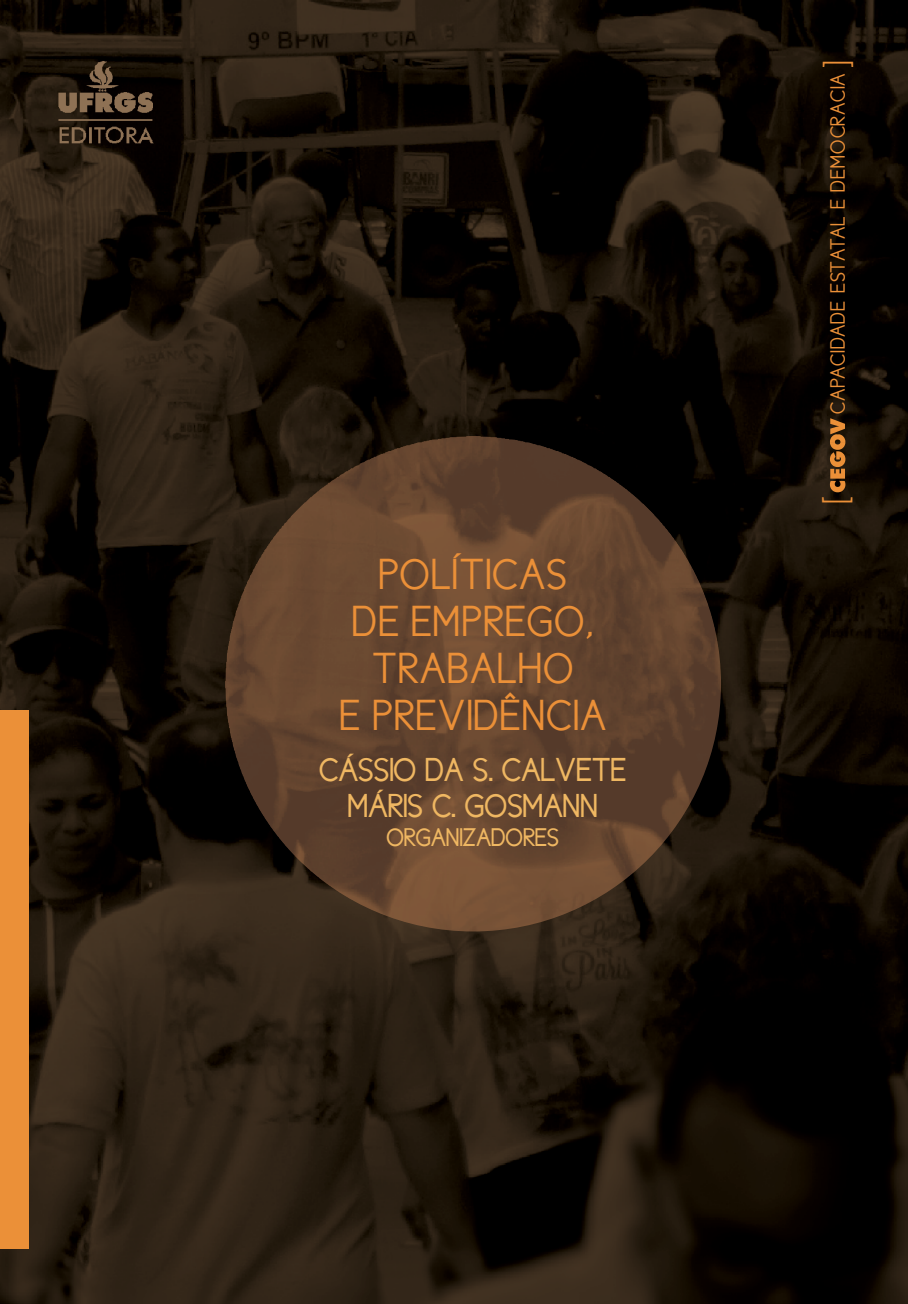
<style>
.page{position:relative;width:908px;height:1304px;background:#fff}
.page>*{position:absolute;margin:0;border:0;box-sizing:border-box;transform-origin:0 0}
.t1{font:44px/47px "New Cicle Fina,Bold";letter-spacing:.02em;color:#eb9038;text-align:center}
.t2{font:700 33.6px/35.8px "Cicle Gordita";letter-spacing:-.02em;color:#efb762;text-align:center}
.t3{font:32.4px "advent Lt 3";color:#eb9038}
.t4{font:700 25.8px "Cicle Gordita";letter-spacing:-.02em;color:#efb762}
.t5{font:21px "New Cicle Fina,Bold";letter-spacing:.025em;color:#eb9038}
.s1{font-family:"advent Lt 3";font-size:32.4px}
</style>
<div class="page">
<img style="left:0;top:0;width:907px;height:1304px">
<svg style="left:59px;top:60px;width:94px;height:52px;background:#3d2f20"></svg>
<hr style="left:59px;top:119px;width:93px;height:1px;background:#939598">
<img style="left:225px;top:436px;width:495px;height:495px;border-radius:248px">
<svg style="left:829px;top:418px;width:16px;height:74px"></svg>
<div style="left:0;top:710px;width:29px;height:539px;background:#eb9038"></div>
<p class="t1" style="left:339px;top:551px;width:268px">POLÍTICAS<br>DE EMPREGO,<br>TRABALHO<br>E PREVIDÊNCIA</p>
<p class="t2" style="left:319px;top:752px;width:309px">CÁSSIO DA S. CALVETE<br>MÁRIS C. GOSMANN</p>
<p class="t4" style="left:386px;top:824px;width:174px">ORGANIZADORES</p>
<p class="t5" style="left:826px;top:414px;width:357px;rotate:-90deg">CAPACIDADE ESTATAL E DEMOCRACIA <span class="s1">]</span></p>
<p class="t3" style="left:816px;top:505px;width:10px;rotate:-90deg">[</p>
</div>
